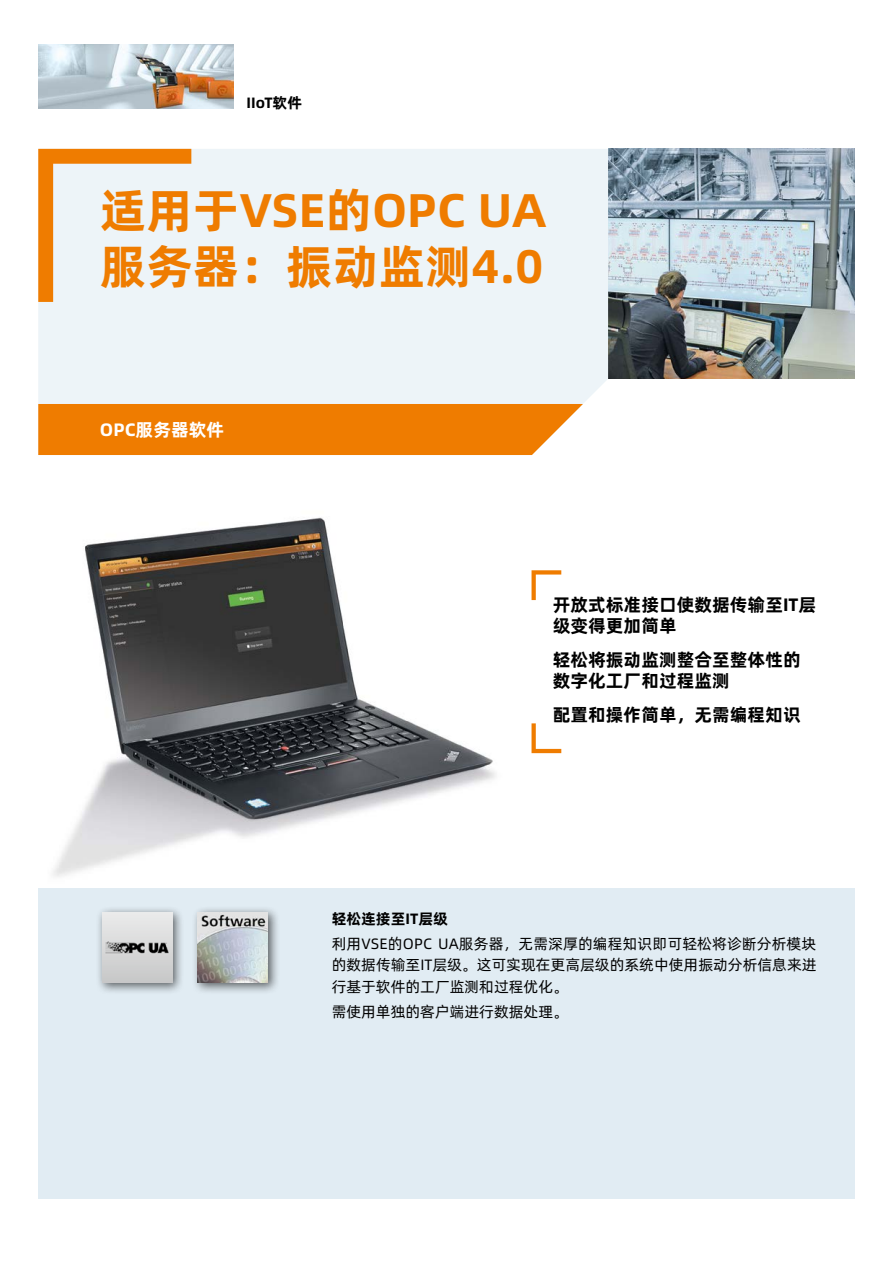
<style>
.page{position:relative;width:893px;height:1263px;background:#fff}
.page>*{position:absolute;margin:0;border:0;box-sizing:border-box;transform-origin:0 0}
.Box_Headline{font:47.25px/55.3px "Alibaba Pu Hui Ti B";color:#ef7c00}
.Features{font:18px/21.3px "Alibaba Pu Hui Ti B";color:#000}
.Box_Subheadline{font:18px "Alibaba Pu Hui Ti B";color:#fff}
.Fließtext{font:15px/21.3px "Alibaba Pu Hui Ti R";color:#000;text-align:justify}
.Fließtext_Headline{font:15px "Alibaba Pu Hui Ti B";color:#000}
.Box_Produktgruppe{font:15px "Alibaba Pu Hui Ti B";color:#000}
</style>
<div class="page">
<img style="left:38px;top:517px;width:468px;height:372px">
<img style="left:608px;top:149px;width:247px;height:229px">
<div style="left:38px;top:889px;width:817px;height:310px;background:#e1ecf3"></div>
<div style="left:38px;top:149px;width:570px;height:255px;background:#edf4f8"></div>
<div style="left:38px;top:404px;width:545px;height:51px;background:#ef7c00"></div>
<img style="left:38px;top:45px;width:196px;height:63px">
<svg style="left:38px;top:149px;width:153px;height:153px;background:#edddca"></svg>
<svg style="left:531px;top:570px;width:30px;height:30px"></svg>
<svg style="left:531px;top:723px;width:30px;height:30px"></svg>
<div style="left:192px;top:906px;width:88px;height:88px;background:#000;opacity:.6"></div>
<img style="left:198px;top:912px;width:70px;height:70px">
<div style="left:96px;top:906px;width:89px;height:88px;background:#000;opacity:.6"></div>
<img style="left:102px;top:912px;width:70px;height:70px">
<p class="Box_Produktgruppe" style="left:247px;top:91px;width:57px">IIoT软件</p>
<p class="Box_Headline" style="left:100px;top:180px;width:448px">适用于VSE的OPC UA服务器：振动监测4.0</p>
<p class="Box_Subheadline" style="left:100px;top:416px;width:126px">OPC服务器软件</p>
<p class="Features" style="left:553px;top:593px;width:265px">开放式标准接口使数据传输至IT层级变得更加简单</p>
<p class="Features" style="left:553px;top:648px;width:249px">轻松将振动监测整合至整体性的数字化工厂和过程监测</p>
<p class="Features" style="left:553px;top:703px;width:249px">配置和操作简单，无需编程知识</p>
<p class="Fließtext_Headline" style="left:332px;top:906px;width:118px">轻松连接至IT层级</p>
<p class="Fließtext" style="left:332px;top:932px;width:486px">利用VSE的OPC UA服务器，无需深厚的编程知识即可轻松将诊断分析模块的数据传输至IT层级。这可实现在更高层级的系统中使用振动分析信息来进行基于软件的工厂监测和过程优化。</p>
<p class="Fließtext" style="left:332px;top:1000px;width:238px">需使用单独的客户端进行数据处理。</p>
</div>
